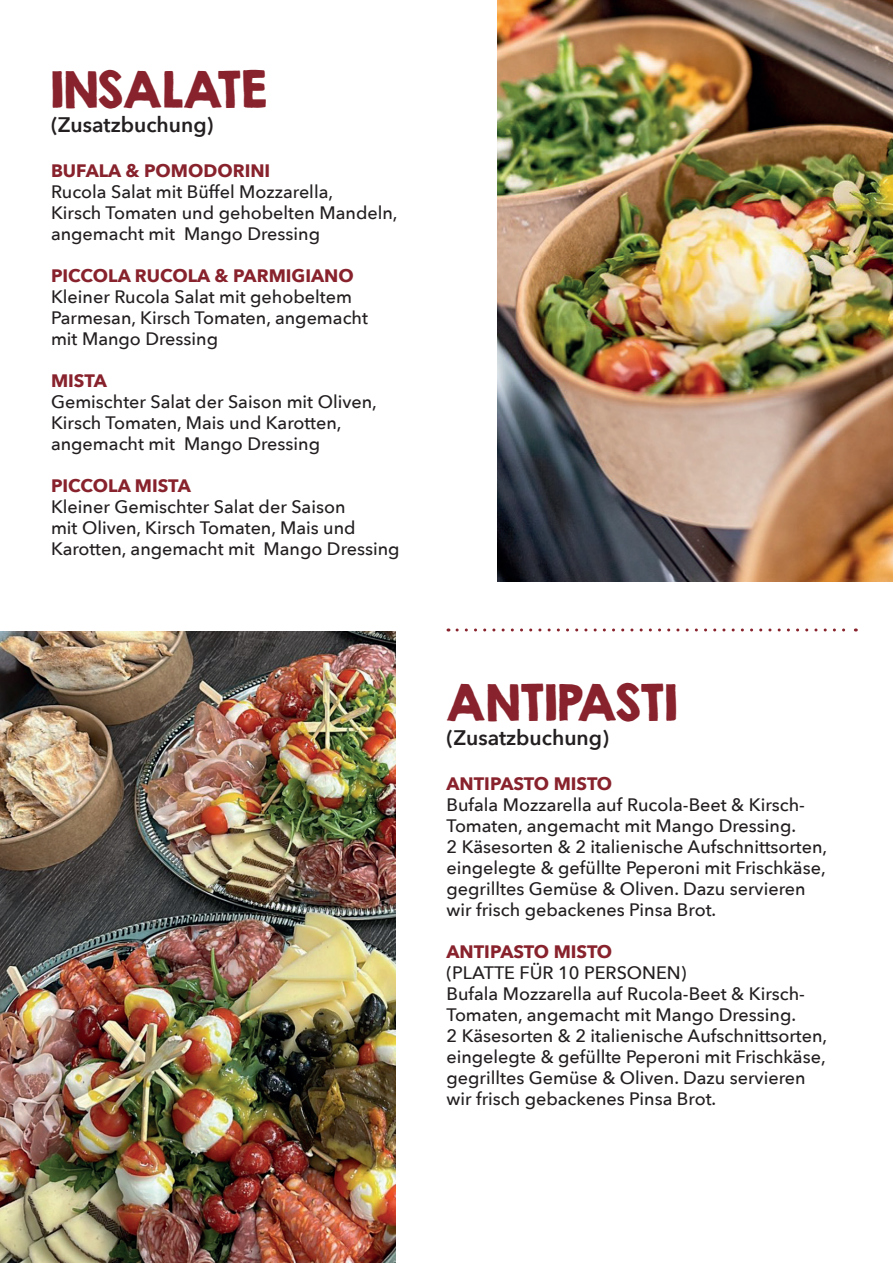
<style>
.page{position:relative;width:893px;height:1263px;background:#fff}
.page>*{position:absolute;margin:0;border:0;box-sizing:border-box;transform-origin:0 0}
.t1{font:45px "KG Second Chances Solid";color:#88222c}
.t2{font:600 21px "Avenir Next";color:#231f20}
.t3{font:500 18px/21px "Avenir Next";color:#231f20}
.t4{font:700 18px "Avenir Next";color:#88222c}
</style>
<div class="page">
<img style="left:0;top:631px;width:395px;height:632px">
<img style="left:497px;top:0;width:396px;height:582px">
<svg style="left:457px;top:628px;width:399px;height:3px"></svg>
<h1 class="t1" style="left:51px;top:61px;width:218px">INSALATE</h1>
<p class="t2" style="left:51px;top:107px;width:164px">(Zusatzbuchung)</p>
<p class="t4" style="left:51px;top:155px;width:221px">BUFALA &amp; POMODORINI</p>
<p class="t3" style="left:51px;top:181px;width:348px">Rucola Salat mit Büffel Mozzarella,<br>Kirsch Tomaten und gehobelten Mandeln, angemacht mit Mango Dressing</p>
<p class="t4" style="left:51px;top:260px;width:304px">PICCOLA RUCOLA &amp; PARMIGIANO</p>
<p class="t3" style="left:51px;top:286px;width:318px">Kleiner Rucola Salat mit gehobeltem<br>Parmesan, Kirsch Tomaten, angemacht mit Mango Dressing</p>
<p class="t4" style="left:51px;top:365px;width:57px">MISTA</p>
<p class="t3" style="left:51px;top:391px;width:327px">Gemischter Salat der Saison mit Oliven,<br>Kirsch Tomaten, Mais und Karotten, angemacht mit Mango Dressing</p>
<p class="t4" style="left:51px;top:470px;width:141px">PICCOLA MISTA</p>
<p class="t3" style="left:51px;top:496px;width:350px">Kleiner Gemischter Salat der Saison<br>mit Oliven, Kirsch Tomaten, Mais und<br>Karotten, angemacht mit Mango Dressing</p>
<h1 class="t1" style="left:446px;top:674px;width:233px">ANTIPASTI</h1>
<p class="t2" style="left:446px;top:720px;width:164px">(Zusatzbuchung)</p>
<p class="t4" style="left:446px;top:768px;width:167px">ANTIPASTO MISTO</p>
<p class="t3" style="left:446px;top:794px;width:382px">Bufala Mozzarella auf Rucola-Beet &amp; Kirsch-Tomaten, angemacht mit Mango Dressing.<br>2 Käsesorten &amp; 2 italienische Aufschnittsorten, eingelegte &amp; gefüllte Peperoni mit Frischkäse, gegrilltes Gemüse &amp; Oliven. Dazu servieren wir frisch gebackenes Pinsa Brot.</p>
<p class="t4" style="left:446px;top:936px;width:167px">ANTIPASTO MISTO</p>
<p class="t3" style="left:446px;top:962px;width:382px">(PLATTE FÜR 10 PERSONEN)<br>Bufala Mozzarella auf Rucola-Beet &amp; Kirsch-Tomaten, angemacht mit Mango Dressing.<br>2 Käsesorten &amp; 2 italienische Aufschnittsorten, eingelegte &amp; gefüllte Peperoni mit Frischkäse, gegrilltes Gemüse &amp; Oliven. Dazu servieren wir frisch gebackenes Pinsa Brot.</p>
</div>
